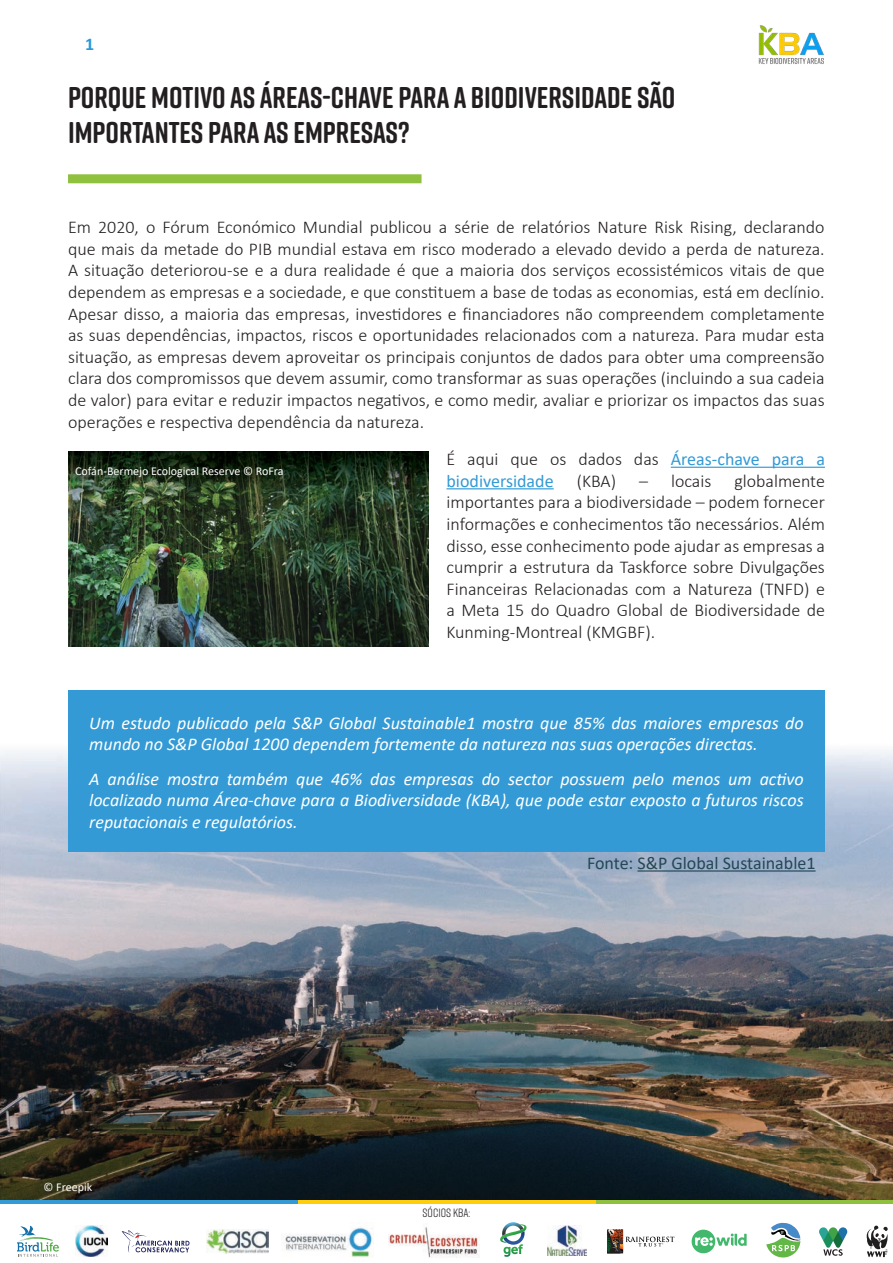
<style>
.page{position:relative;width:893px;height:1263px;background:#fff}
.page>*{position:absolute;margin:0;border:0;box-sizing:border-box;transform-origin:0 0}
.Title_1{font:700 30px/34.5px "Rift Soft";color:#231f20}
.Paragraph_Style_1{font:300 18px/21.6px "Calibri";color:#231f20;text-align:justify}
.Paragraph_Style_1-2{font:italic 18px/21.6px "Calibri";color:#fff}
.Paragraph_Style_1-3{font:18px/21.6px "Calibri";color:#339ad5}
.Paragraph_Style_1-4{font:18px "Calibri";color:#254756}
.t1{font:700 18px "Calibri";color:#279ad6}
.t2{font:12px "Calibri";color:#fff}
.t3{font:12px "Rift Soft";color:#231f20}
.s1{font-weight:300;color:#231f20}
</style>
<div class="page">
<img style="left:758px;top:25px;width:66px;height:39px">
<div style="left:0;top:1199px;width:298px;height:5px;background:#339ad5"></div>
<div style="left:595px;top:1199px;width:298px;height:5px;background:#8fc13e"></div>
<div style="left:298px;top:1199px;width:297px;height:5px;background:#fece0d"></div>
<img style="left:389px;top:1227px;width:91px;height:31px">
<svg style="left:866px;top:1225px;width:22px;height:32px"></svg>
<svg style="left:819px;top:1227px;width:28px;height:29px"></svg>
<svg style="left:766px;top:1222px;width:35px;height:36px"></svg>
<svg style="left:607px;top:1229px;width:67px;height:25px"></svg>
<img style="left:285px;top:1227px;width:89px;height:30px">
<img style="left:207px;top:1230px;width:61px;height:23px">
<svg style="left:122px;top:1230px;width:68px;height:23px"></svg>
<svg style="left:500px;top:1222px;width:27px;height:35px"></svg>
<img style="left:547px;top:1225px;width:39px;height:30px">
<svg style="left:692px;top:1230px;width:55px;height:23px"></svg>
<img style="left:75px;top:1225px;width:33px;height:31px">
<svg style="left:17px;top:1226px;width:42px;height:31px"></svg>
<img style="left:0;top:690px;width:892px;height:509px">
<div style="left:68px;top:174px;width:354px;height:9px;background:#8fc13e"></div>
<hr style="left:671px;top:467px;width:154px;height:1px;background:#339ad5">
<hr style="left:446px;top:488px;width:108px;height:1px;background:#339ad5">
<img style="left:69px;top:452px;width:360px;height:194px">
<div style="left:68px;top:691px;width:757px;height:161px;background:#339ad5"></div>
<hr style="left:637px;top:870px;width:179px;height:1px;background:#254756">
<p class="t1" style="left:85px;top:31px;width:11px">1</p>
<p class="Title_1" style="left:68px;top:80px;width:609px">PORQUE MOTIVO AS ÁREAS-CHAVE PARA A BIODIVERSIDADE SÃO<br>IMPORTANTES PARA AS EMPRESAS?</p>
<p class="Paragraph_Style_1" style="left:68px;top:216px;width:758px">Em 2020, o Fórum Económico Mundial publicou a série de relatórios Nature Risk Rising, declarando que mais da metade do PIB mundial estava em risco moderado a elevado devido a perda de natureza.<br>A situação deteriorou-se e a dura realidade é que a maioria dos serviços ecossistémicos vitais de que dependem as empresas e a sociedade, e que constituem a base de todas as economias, está em declínio.<br>Apesar disso, a maioria das empresas, investidores e financiadores não compreendem completamente as suas dependências, impactos, riscos e oportunidades relacionados com a natureza. Para mudar esta situação, as empresas devem aproveitar os principais conjuntos de dados para obter uma compreensão clara dos compromissos que devem assumir, como transformar as suas operações (incluindo a sua cadeia de valor) para evitar e reduzir impactos negativos, e como medir, avaliar e priorizar os impactos das suas operações e respectiva dependência da natureza.</p>
<p class="t2" style="left:75px;top:463px;width:210px">Cofán-Bermejo Ecological Reserve © RoFra</p>
<p class="Paragraph_Style_1-3" style="left:446px;top:448px;width:380px"><span class="s1">É aqui que os dados das</span> Áreas-chave para a biodiversidade</p>
<p class="Paragraph_Style_1" style="left:577px;top:470px;width:41px">(KBA)</p>
<p class="Paragraph_Style_1" style="left:639px;top:470px;width:74px">– locais</p>
<p class="Paragraph_Style_1" style="left:446px;top:470px;width:380px;text-indent:288px">globalmente importantes para a biodiversidade – podem fornecer informações e conhecimentos tão necessários. Além disso, esse conhecimento pode ajudar as empresas a cumprir a estrutura da Taskforce sobre Divulgações Financeiras Relacionadas com a Natureza (TNFD) e a Meta 15 do Quadro Global de Biodiversidade de Kunming-Montreal (KMGBF).</p>
<p class="Paragraph_Style_1-2" style="left:89px;top:711px;width:716px">Um estudo publicado pela S&amp;P Global Sustainable1 mostra que 85% das maiores empresas do mundo no S&amp;P Global 1200 dependem fortemente da natureza nas suas operações directas.</p>
<p class="Paragraph_Style_1-2" style="left:89px;top:767px;width:716px;text-align:justify">A análise mostra também que 46% das empresas do sector possuem pelo menos um activo localizado numa Área-chave para a Biodiversidade (KBA), que pode estar exposto a futuros riscos reputacionais e regulatórios.</p>
<p class="Paragraph_Style_1-4" style="left:587px;top:850px;width:230px">Fonte: S&amp;P Global Sustainable1</p>
<p class="t2" style="left:44px;top:1179px;width:50px">© Freepik</p>
<p class="t3" style="left:423px;top:1204px;width:49px">SÓCIOS KBA:</p>
</div>
